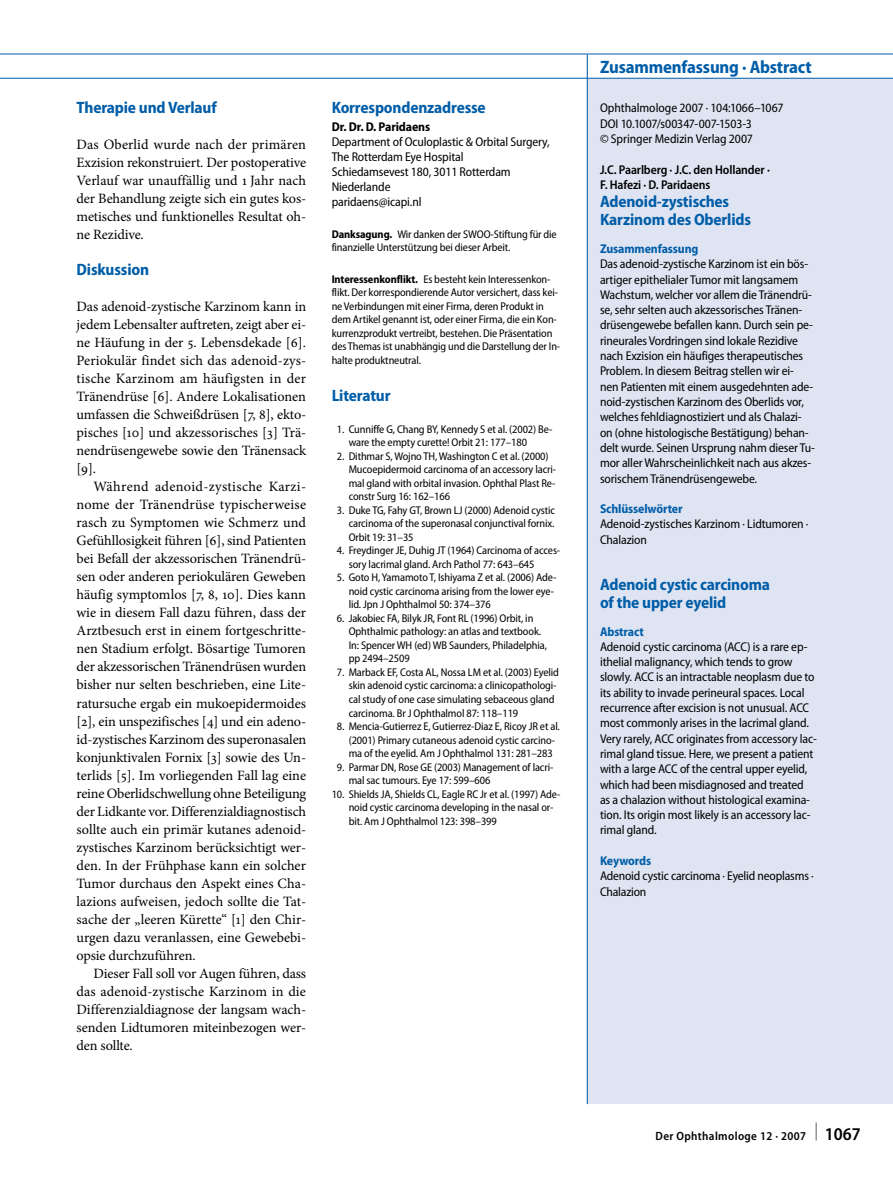
<style>
.page{position:relative;width:893px;height:1178px;background:#fff}
.page>*{position:absolute;margin:0;border:0;box-sizing:border-box;transform-origin:0 0}
._001_rubrik{font:700 semi-condensed 18px "Myriad Pro";letter-spacing:-.01em;color:#005da8}
.t1{font:600 semi-condensed 18px "Myriad Pro";color:#000}
._103_abstract_u1_eng{font:700 semi-condensed 16.5px/18px "Myriad Pro";letter-spacing:-.01em;color:#005da8}
._103_abstract_u1{font:700 semi-condensed 16.5px/18px "Myriad Pro";letter-spacing:-.01em;color:#005da8}
._012_u1{font:700 semi-condensed 16.5px "Myriad Pro";letter-spacing:-.01em;color:#005da8}
._999_012_u1_12ptVor{font:700 semi-condensed 16.5px "Myriad Pro";letter-spacing:-.01em;color:#005da8}
._999_012_u1_12ptVorN{font:700 semi-condensed 16.5px "Myriad Pro";letter-spacing:-.01em;color:#005da8}
._010_fliesstext_mit{font:14.25px/18px "Minion Pro";letter-spacing:-.005em;color:#000;text-align:justify}
._010_fliesstext_ohne{font:14.25px/18px "Minion Pro";letter-spacing:-.01em;color:#000;text-align:justify}
._104_abstract_text_o{font:semi-condensed 12.75px/15.3px "Myriad Pro";letter-spacing:-.01em;color:#000}
._022_autorenadresse{font:semi-condensed 12.75px/15px "Myriad Pro";letter-spacing:-.01em;color:#000}
._002_quelle_doi{font:semi-condensed 12.75px "Myriad Pro";letter-spacing:-.005em;color:#000}
._102_abstract_autore{font:600 semi-condensed 12.75px/15.3px "Myriad Pro";letter-spacing:-.01em;color:#000}
._105_abstract_u2{font:700 semi-condensed 12.75px "Myriad Pro";letter-spacing:-.01em;color:#005da8}
._021_autorenname{font:700 semi-condensed 12.75px "Myriad Pro";letter-spacing:-.01em;color:#000}
._105_abstract_u2_eng{font:700 semi-condensed 12.75px "Myriad Pro";letter-spacing:-.015em;color:#005da8}
.t2{font:600 semi-condensed 12px "Myriad Pro";letter-spacing:.03em;color:#000}
._023_literatur{font:semi-condensed 11.25px/13.5px "Myriad Pro";letter-spacing:-.01em;color:#000}
._044_kleinsatz_artik{font:semi-condensed 11.25px/13.5px "Myriad Pro";letter-spacing:-.01em;color:#000}
.s1{font-weight:700}
</style>
<div class="page">
<div style="left:587px;top:78px;width:306px;height:1026px;background:#dfe4f2"></div>
<hr style="left:587px;top:54px;width:1px;height:1050px;background:#005da8">
<hr style="left:0;top:54px;width:893px;height:1px;background:#005da8">
<hr style="left:0;top:78px;width:893px;height:1px;background:#005da8">
<p class="_012_u1" style="left:77px;top:99px;width:142px">Therapie und Verlauf</p>
<p class="_010_fliesstext_ohne" style="left:77px;top:136px;width:231px">Das Oberlid wurde nach der primären Exzision rekonstruiert. Der postoperative Verlauf war unauffällig und 1 Jahr nach der Behandlung zeigte sich ein gutes kos&shy;metisches und funktionelles Resultat oh&shy;ne Rezidive.</p>
<p class="_012_u1" style="left:77px;top:261px;width:74px">Diskussion</p>
<p class="_010_fliesstext_ohne" style="left:77px;top:298px;width:231px">Das adenoid-zystische Karzinom kann in jedem Lebensalter auftreten, zeigt aber ei&shy;ne Häufung in der 5. Lebensdekade [6].<br>Periokulär findet sich das adenoid-zys&shy;tische Karzinom am häufigsten in der Tränendrüse [6]. Andere Lokalisationen umfassen die Schweißdrüsen [7, 8], ekto&shy;pisches [10] und akzessorisches [3] Trä&shy;nendrüsengewebe sowie den Tränensack [9].</p>
<p class="_010_fliesstext_mit" style="left:77px;top:478px;width:231px;text-indent:17px">Während adenoid-zystische Karzi&shy;nome der Tränendrüse typischerweise rasch zu Symptomen wie Schmerz und Gefühllosigkeit führen [6], sind Patienten bei Befall der akzessorischen Tränendrü&shy;sen oder anderen periokulären Geweben häufig symptomlos [7, 8, 10]. Dies kann wie in diesem Fall dazu führen, dass der Arztbesuch erst in einem fortgeschritte&shy;nen Stadium erfolgt. Bösartige Tumoren der akzessorischen Tränendrüsen wurden bisher nur selten beschrieben, eine Lite&shy;ratursuche ergab ein mukoepidermoides [2], ein unspezifisches [4] und ein adeno&shy;id-zystisches Karzinom des superonasalen konjunktivalen Fornix [3] sowie des Un&shy;terlids [5]. Im vorliegenden Fall lag eine reine Oberlidschwellung ohne Beteiligung der Lidkante vor. Differenzialdiagnostisch sollte auch ein primär kutanes adenoid&shy;zystisches Karzinom berücksichtigt wer&shy;den. In der Frühphase kann ein solcher Tumor durchaus den Aspekt eines Cha&shy;lazions aufweisen, jedoch sollte die Tat&shy;sache der „leeren Kürette“ [1] den Chir&shy;urgen dazu veranlassen, eine Gewebebi&shy;opsie durchzuführen.</p>
<p class="_010_fliesstext_mit" style="left:77px;top:964px;width:231px;text-indent:17px">Dieser Fall soll vor Augen führen, dass das adenoid-zystische Karzinom in die Differenzialdiagnose der langsam wach&shy;senden Lidtumoren miteinbezogen wer&shy;den sollte.</p>
<p class="_999_012_u1_12ptVor" style="left:332px;top:99px;width:156px">Korrespondenzadresse</p>
<p class="_021_autorenname" style="left:332px;top:120px;width:100px">Dr. Dr. D. Paridaens</p>
<p class="_022_autorenadresse" style="left:332px;top:135px;width:220px">Department of Oculoplastic &amp; Orbital Surgery,<br>The Rotterdam Eye Hospital</p>
<p class="_022_autorenadresse" style="left:332px;top:165px;width:181px">Schiedamsevest 180, 3011 Rotterdam</p>
<p class="_022_autorenadresse" style="left:332px;top:180px;width:60px">Niederlande</p>
<p class="_022_autorenadresse" style="left:332px;top:195px;width:91px">paridaens@icapi.nl</p>
<p class="_044_kleinsatz_artik" style="left:332px;top:228px;width:227px"><span class="s1">Danksagung.</span> Wir danken der SWOO-Stiftung für die finanzielle Unterstützung bei dieser Arbeit.</p>
<p class="_044_kleinsatz_artik" style="left:332px;top:273px;width:230px"><span class="s1">Interessenkonflikt.</span> Es besteht kein Interessenkon&shy;flikt. Der korrespondierende Autor versichert, dass kei&shy;ne Verbindungen mit einer Firma, deren Produkt in dem Artikel genannt ist, oder einer Firma, die ein Kon&shy;kurrenzprodukt vertreibt, bestehen. Die Präsentation des Themas ist unabhängig und die Darstellung der In&shy;halte produktneutral.</p>
<p class="_999_012_u1_12ptVorN" style="left:332px;top:387px;width:60px">Literatur</p>
<p class="_023_literatur" style="left:349px;top:423px;width:205px;text-indent:-12px">1. Cunniffe G, Chang BY, Kennedy S et al. (2002) Be&shy;ware the empty curette! Orbit 21: 177–180</p>
<p class="_023_literatur" style="left:349px;top:450px;width:209px;text-indent:-12px">2. Dithmar S, Wojno TH, Washington C et al. (2000)<br>Mucoepidermoid carcinoma of an accessory lacri&shy;mal gland with orbital invasion. Ophthal Plast Re&shy;constr Surg 16: 162–166</p>
<p class="_023_literatur" style="left:349px;top:504px;width:208px;text-align:justify;text-indent:-12px">3. Duke TG, Fahy GT, Brown LJ (2000) Adenoid cystic carcinoma of the superonasal conjunctival fornix.<br>Orbit 19: 31–35</p>
<p class="_023_literatur" style="left:349px;top:544px;width:213px;text-indent:-12px">4. Freydinger JE, Duhig JT (1964) Carcinoma of acces&shy;sory lacrimal gland. Arch Pathol 77: 643–645</p>
<p class="_023_literatur" style="left:349px;top:571px;width:209px;text-indent:-12px">5. Goto H, Yamamoto T, Ishiyama Z et al. (2006) Ade&shy;noid cystic carcinoma arising from the lower eye&shy;lid. Jpn J Ophthalmol 50: 374–376</p>
<p class="_023_literatur" style="left:349px;top:612px;width:200px;text-indent:-12px">6. Jakobiec FA, Bilyk JR, Font RL (1996) Orbit, in Ophthalmic pathology: an atlas and textbook.<br>In: Spencer WH (ed) WB Saunders, Philadelphia, pp 2494–2509</p>
<p class="_023_literatur" style="left:349px;top:666px;width:212px;text-indent:-12px">7. Marback EF, Costa AL, Nossa LM et al. (2003) Eyelid skin adenoid cystic carcinoma: a clinicopathologi&shy;cal study of one case simulating sebaceous gland carcinoma. Br J Ophthalmol 87: 118–119</p>
<p class="_023_literatur" style="left:349px;top:720px;width:213px;text-indent:-12px">8. Mencia-Gutierrez E, Gutierrez-Diaz E, Ricoy JR et al. (2001) Primary cutaneous adenoid cystic carcino&shy;ma of the eyelid. Am J Ophthalmol 131: 281–283</p>
<p class="_023_literatur" style="left:349px;top:760px;width:206px;text-indent:-12px">9. Parmar DN, Rose GE (2003) Management of lacri&shy;mal sac tumours. Eye 17: 599–606</p>
<p class="_023_literatur" style="left:349px;top:787px;width:213px;text-indent:-17px">10. Shields JA, Shields CL, Eagle RC Jr et al. (1997) Ade&shy;noid cystic carcinoma developing in the nasal or&shy;bit. Am J Ophthalmol 123: 398–399</p>
<p class="_001_rubrik" style="left:600px;top:57px;width:213px">Zusammenfassung · Abstract</p>
<p class="_002_quelle_doi" style="left:600px;top:101px;width:185px">Ophthalmologe 2007 · 104:1066–1067</p>
<p class="_002_quelle_doi" style="left:600px;top:116px;width:153px">DOI 10.1007/s00347-007-1503-3</p>
<p class="_002_quelle_doi" style="left:600px;top:132px;width:154px">© Springer Medizin Verlag 2007</p>
<p class="_102_abstract_autore" style="left:600px;top:162px;width:171px">J.C. Paarlberg · J.C. den Hollander ·<br>F. Hafezi · D. Paridaens</p>
<p class="_103_abstract_u1" style="left:600px;top:193px;width:152px">Adenoid-zystisches<br>Karzinom des Oberlids</p>
<p class="_105_abstract_u2" style="left:600px;top:242px;width:100px">Zusammenfassung</p>
<p class="_104_abstract_text_o" style="left:600px;top:257px;width:216px">Das adenoid-zystische Karzinom ist ein bös&shy;artiger epithelialer Tumor mit langsamem Wachstum, welcher vor allem die Tränendrü&shy;se, sehr selten auch akzessorisches Tränen&shy;drüsengewebe befallen kann. Durch sein pe&shy;rineurales Vordringen sind lokale Rezidive nach Exzision ein häufiges therapeutisches Problem. In diesem Beitrag stellen wir ei&shy;nen Patienten mit einem ausgedehnten ade&shy;noid-zystischen Karzinom des Oberlids vor, welches fehldiagnostiziert und als Chalazi&shy;on (ohne histologische Bestätigung) behan&shy;delt wurde. Seinen Ursprung nahm dieser Tu&shy;mor aller Wahrscheinlichkeit nach aus akzes&shy;sorischem Tränendrüsengewebe.</p>
<p class="_105_abstract_u2" style="left:600px;top:502px;width:84px">Schlüsselwörter</p>
<p class="_104_abstract_text_o" style="left:600px;top:517px;width:210px">Adenoid-zystisches Karzinom · Lidtumoren ·<br>Chalazion</p>
<p class="_103_abstract_u1_eng" style="left:600px;top:575px;width:172px">Adenoid cystic carcinoma of the upper eyelid</p>
<p class="_105_abstract_u2" style="left:600px;top:624px;width:45px">Abstract</p>
<p class="_104_abstract_text_o" style="left:600px;top:639px;width:218px">Adenoid cystic carcinoma (ACC) is a rare ep&shy;ithelial malignancy, which tends to grow slowly. ACC is an intractable neoplasm due to its ability to invade perineural spaces. Local recurrence after excision is not unusual. ACC most commonly arises in the lacrimal gland.<br>Very rarely, ACC originates from accessory lac&shy;rimal gland tissue. Here, we present a patient with a large ACC of the central upper eyelid, which had been misdiagnosed and treated as a chalazion without histological examina&shy;tion. Its origin most likely is an accessory lac&shy;rimal gland.</p>
<p class="_105_abstract_u2_eng" style="left:600px;top:854px;width:53px">Keywords</p>
<p class="_104_abstract_text_o" style="left:600px;top:869px;width:215px">Adenoid cystic carcinoma · Eyelid neoplasms ·<br>Chalazion</p>
<p class="t2" style="left:656px;top:1129px;width:163px">Der Ophthalmologe 12 · 2007 <sup>|</sup></p>
<p class="t1" style="left:825px;top:1123px;width:37px">1067</p>
</div>
